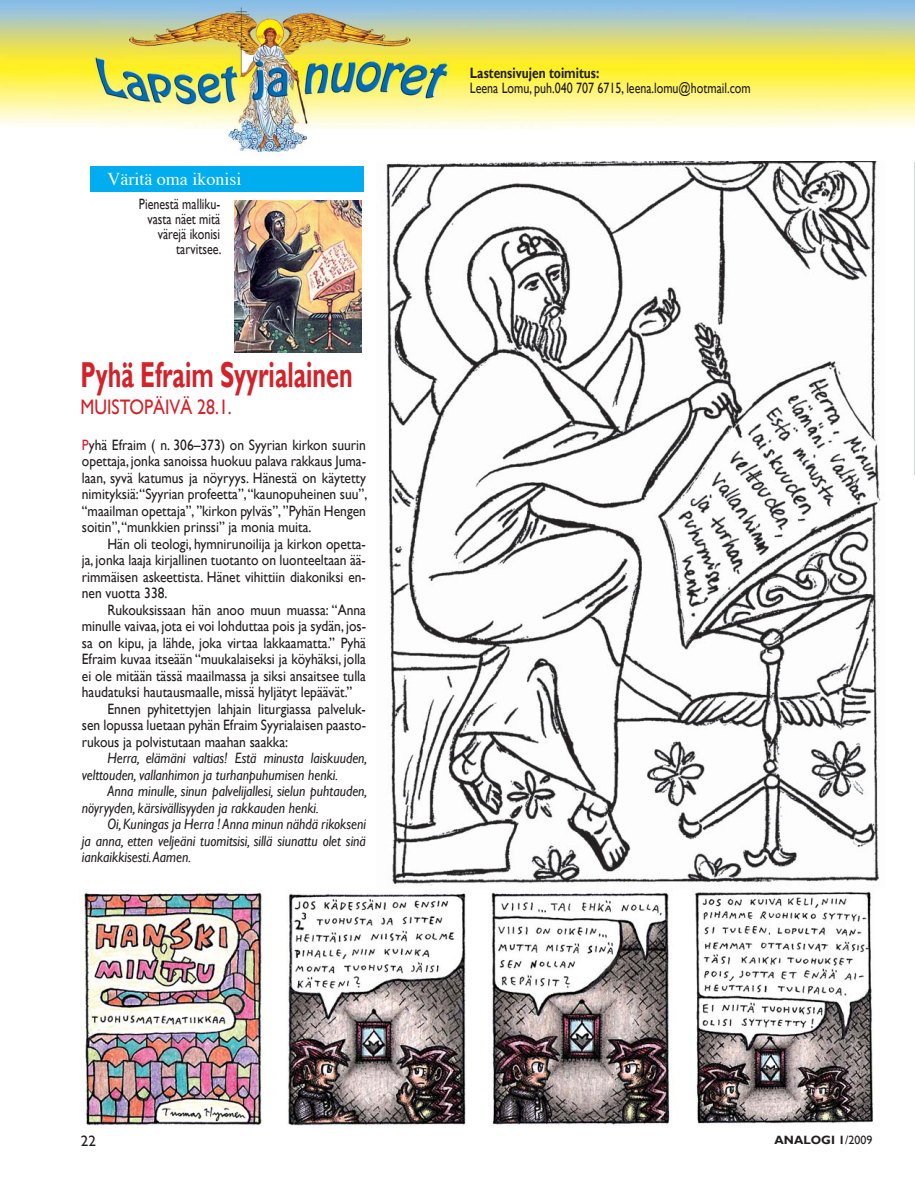
<style>
.page{position:relative;width:915px;height:1191px;background:#fff}
.page>*{position:absolute;margin:0;border:0;box-sizing:border-box;transform-origin:0 0}
.t1{font:700 36px "Gill Sans";color:#d2232a;scale:.65 1}
.t2{font:21px "Gill Sans";color:#d2232a;scale:.85 1}
.t3{font:18px "Times";color:#fff}
.t4{font:15px/16.5px "Gill Sans";color:#231f20;text-align:justify;scale:.9 1}
.t5{font:italic 15px/16.5px "Gill Sans";color:#231f20;scale:.9 1}
.t6{font:15px/15px "Gill Sans";color:#231f20;text-align:right;scale:.8 1}
.t7{font:700 15px "Gill Sans";color:#231f20;scale:.8 1}
.t8{font:15px "Gill Sans";color:#231f20}
.t9{font:700 12px "Gill Sans";color:#231f20}
.s1{color:#d2232a}
.s2{font-weight:400}
</style>
<div class="page">
<img style="left:0;top:0;width:914px;height:162px">
<img style="left:386px;top:162px;width:495px;height:724px">
<img style="left:235px;top:201px;width:126px;height:151px">
<img style="left:84px;top:890px;width:790px;height:235px">
<div style="left:90px;top:166px;width:273px;height:25px;background:#00aeef"></div>
<p class="t3" style="left:107px;top:172px;width:135px">Väritä oma ikonisi</p>
<p class="t6" style="left:139px;top:197px;width:105px">Pienestä malliku&shy;vasta näet mitä värejä ikonisi tarvitsee.</p>
<h1 class="t1" style="left:80px;top:354px;width:420px">Pyhä Efraim Syyrialainen</h1>
<h2 class="t2" style="left:80px;top:395px;width:179px">MUISTOPÄIVÄ 28.1.</h2>
<p class="t4" style="left:82px;top:436px;width:318px"><span class="s1">P</span>yhä Efraim ( n. 306–373) on Syyrian kirkon suurin opettaja, jonka sanoissa huokuu palava rakkaus Juma&shy;laan, syvä katumus ja nöyryys. Hänestä on käytetty nimityksiä: “Syyrian profeetta”, “kaunopuheinen suu”, “maailman opettaja”, ”kirkon pylväs”, ”Pyhän Hengen soitin”, “munkkien prinssi” ja monia muita.</p>
<p class="t4" style="left:82px;top:535px;width:317px;text-indent:26px">Hän oli teologi, hymnirunoilija ja kirkon opetta&shy;ja, jonka laaja kirjallinen tuotanto on luonteeltaan ää&shy;rimmäisen askeettista. Hänet vihittiin diakoniksi en&shy;nen vuotta 338.</p>
<p class="t4" style="left:107px;top:601px;width:289px">Rukouksissaan hän anoo muun muassa: “Anna</p>
<p class="t4" style="left:82px;top:618px;width:317px">minulle vaivaa, jota ei voi lohduttaa pois ja sydän, jos-</p>
<p class="t4" style="left:82px;top:634px;width:317px">sa on kipu, ja lähde, joka virtaa lakkaamatta.” Pyhä</p>
<p class="t4" style="left:82px;top:651px;width:317px">Efraim kuvaa itseään “muukalaiseksi ja köyhäksi, jolla</p>
<p class="t4" style="left:82px;top:667px;width:317px">ei ole mitään tässä maailmassa ja siksi ansaitsee tulla</p>
<p class="t4" style="left:82px;top:684px;width:301px">haudatuksi hautausmaalle, missä hyljätyt lepäävät.”</p>
<p class="t4" style="left:107px;top:700px;width:289px">Ennen pyhitettyjen lahjain liturgiassa palveluk-</p>
<p class="t4" style="left:82px;top:717px;width:317px">sen lopussa luetaan pyhän Efraim Syyrialaisen paasto-</p>
<p class="t4" style="left:82px;top:733px;width:231px">rukous ja polvistutaan maahan saakka:</p>
<p class="t5" style="left:82px;top:750px;width:318px;text-indent:26px">Herra, elämäni valtias! Estä minusta laiskuuden, velttouden, vallanhimon ja turhanpuhumisen henki.</p>
<p class="t5" style="left:82px;top:783px;width:318px;text-indent:26px">Anna minulle, sinun palvelijallesi, sielun puhtauden, nöyryyden, kärsivällisyyden ja rakkauden henki.</p>
<p class="t5" style="left:82px;top:816px;width:317px;text-align:justify;text-indent:26px">Oi, Kuningas ja Herra ! Anna minun nähdä rikokseni ja anna, etten veljeäni tuomitsisi, sillä siunattu olet sinä iankaikkisesti. Aamen.</p>
<p class="t7" style="left:469px;top:64px;width:163px">Lastensivujen toimitus:</p>
<p class="t6" style="left:469px;top:80px;width:352px">Leena Lomu, puh.040 707 6715, leena.lomu@hotmail.com</p>
<p class="t8" style="left:81px;top:1132px;width:16px">22</p>
<p class="t9" style="left:774px;top:1132px;width:99px">ANALOGI 1<span class="s2">/2009</span></p>
</div>
